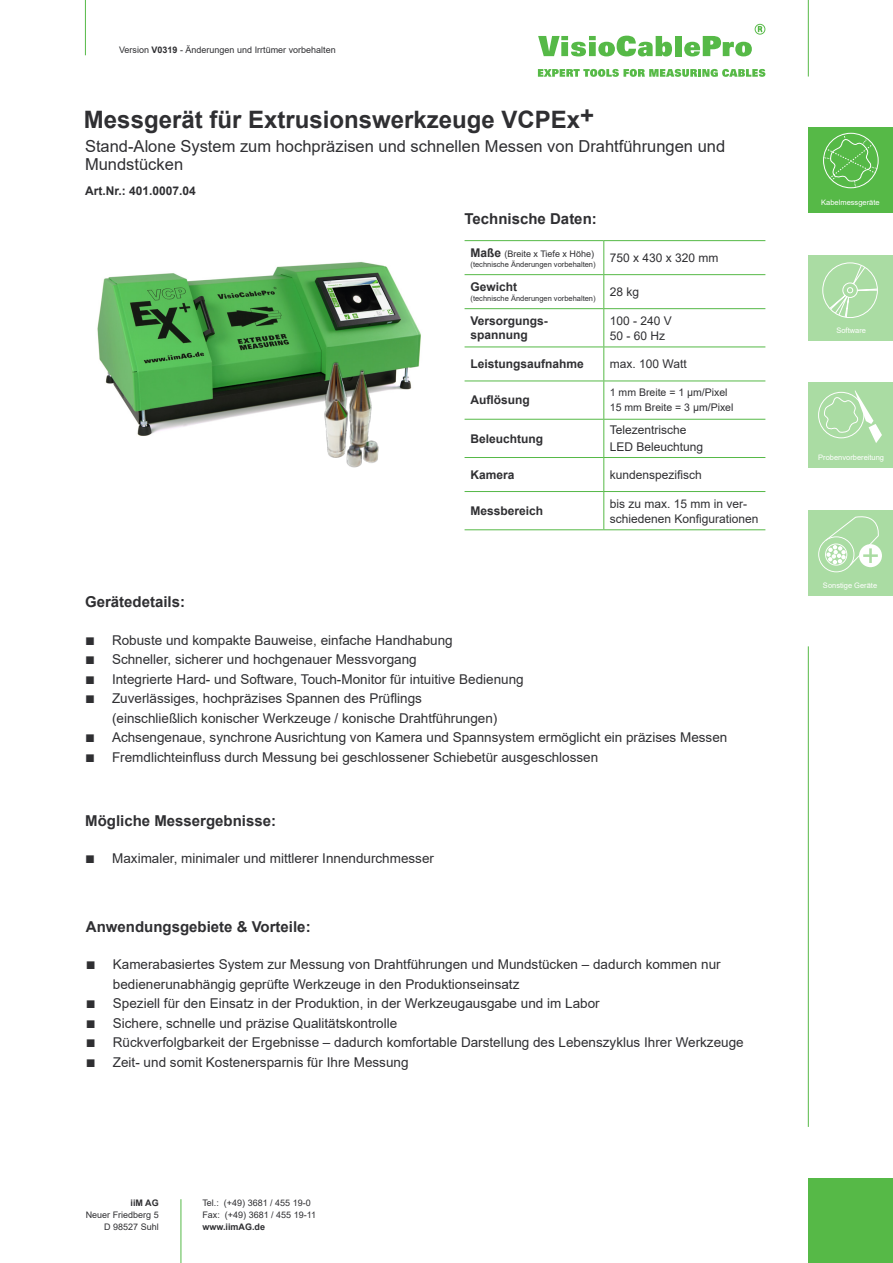
<style>
.page{position:relative;width:893px;height:1263px;background:#fff}
.page>*{position:absolute;margin:0;border:0;box-sizing:border-box;transform-origin:0 0}
.Produktüberschrift{font:700 24px "Arial";color:#2f2f32}
.t1{font:16.5px/18px "Arial";color:#2f2f32}
.Überschrift_Stichpun{font:700 15px "Arial";color:#2f2f32}
.t2{font:13.5px/19.5px "Arial";color:#2f2f32}
.t3{font:12px/15px "Arial";color:#2f2f32}
.t4{font:700 12px/14.4px "Arial";color:#2f2f32}
.t5{font:10.5px "Arial";color:#2f2f32}
.t6{font:9px/12px "Arial";color:#2f2f32;text-align:right}
.t7{font:700 9px "Arial";color:#2f2f32}
.t8{font:7.5px "Arial";color:#2f2f32}
.t9{font:7.5px "Arial";color:#fff}
.s1{font-weight:700}
.s2{font-weight:700;font-size:12px}
.s3{font-size:16.5px}
</style>
<div class="page">
<div style="left:808px;top:128px;width:85px;height:85px;background:#56b947"></div>
<hr style="left:85px;top:0;width:1px;height:55px;background:#56b947">
<hr style="left:808px;top:0;width:1px;height:77px;background:#56b947">
<div style="left:808px;top:255px;width:85px;height:85px;background:#aadca3"></div>
<div style="left:808px;top:383px;width:85px;height:85px;background:#aadca3"></div>
<div style="left:808px;top:510px;width:85px;height:85px;background:#aadca3"></div>
<svg style="left:538px;top:36px;width:134px;height:20px"></svg>
<div style="left:675px;top:36px;width:7px;height:20px;background:#56b947"></div>
<svg style="left:684px;top:24px;width:81px;height:32px"></svg>
<svg style="left:538px;top:69px;width:227px;height:8px"></svg>
<hr style="left:808px;top:646px;width:1px;height:481px;background:#56b947">
<svg style="left:824px;top:134px;width:53px;height:54px"></svg>
<svg style="left:829px;top:264px;width:49px;height:54px"></svg>
<svg style="left:823px;top:390px;width:59px;height:53px"></svg>
<svg style="left:818px;top:516px;width:64px;height:56px"></svg>
<div style="left:808px;top:1178px;width:85px;height:85px;background:#56b947"></div>
<hr style="left:181px;top:1199px;width:1px;height:64px;background:#56b947">
<hr style="left:465px;top:240px;width:139px;height:1px;background:#56b947">
<hr style="left:604px;top:240px;width:161px;height:1px;background:#56b947">
<hr style="left:603px;top:241px;width:1px;height:33px;background:#56b947">
<hr style="left:465px;top:274px;width:139px;height:1px;background:#56b947">
<hr style="left:604px;top:274px;width:161px;height:1px;background:#56b947">
<hr style="left:603px;top:275px;width:1px;height:33px;background:#56b947">
<hr style="left:465px;top:308px;width:139px;height:1px;background:#56b947">
<hr style="left:604px;top:308px;width:161px;height:1px;background:#56b947">
<hr style="left:603px;top:309px;width:1px;height:38px;background:#56b947">
<hr style="left:465px;top:347px;width:139px;height:1px;background:#56b947">
<hr style="left:604px;top:347px;width:161px;height:1px;background:#56b947">
<hr style="left:603px;top:347px;width:1px;height:34px;background:#56b947">
<hr style="left:465px;top:381px;width:139px;height:1px;background:#56b947">
<hr style="left:604px;top:381px;width:161px;height:1px;background:#56b947">
<hr style="left:603px;top:381px;width:1px;height:38px;background:#56b947">
<hr style="left:465px;top:419px;width:139px;height:1px;background:#56b947">
<hr style="left:604px;top:419px;width:161px;height:1px;background:#56b947">
<hr style="left:603px;top:420px;width:1px;height:37px;background:#56b947">
<hr style="left:465px;top:457px;width:139px;height:1px;background:#56b947">
<hr style="left:604px;top:457px;width:161px;height:1px;background:#56b947">
<hr style="left:603px;top:458px;width:1px;height:33px;background:#56b947">
<hr style="left:465px;top:491px;width:139px;height:1px;background:#56b947">
<hr style="left:604px;top:491px;width:161px;height:1px;background:#56b947">
<hr style="left:603px;top:492px;width:1px;height:37px;background:#56b947">
<hr style="left:465px;top:529px;width:139px;height:1px;background:#56b947">
<hr style="left:604px;top:529px;width:161px;height:1px;background:#56b947">
<img style="left:97px;top:262px;width:324px;height:174px">
<img style="left:261px;top:352px;width:160px;height:116px">
<p class="t6" style="left:119px;top:44px;width:218px">Version <span class="s1">V0319</span> - Änderungen und Irrtümer vorbehalten</p>
<p class="Produktüberschrift" style="left:84px;top:103px;width:512px">Messgerät für Extrusionswerkzeuge VCPEx+</p>
<p class="t1" style="left:85px;top:137px;width:642px">Stand-Alone System zum hochpräzisen und schnellen Messen von Drahtführungen und<br>Mundstücken</p>
<p class="t4" style="left:85px;top:183px;width:112px">Art.Nr.: 401.0007.04</p>
<p class="Überschrift_Stichpun" style="left:465px;top:208px;width:134px">Technische Daten:</p>
<p class="t6" style="left:471px;top:248px;width:125px"><span class="s2">Maße</span> (Breite x Tiefe x Höhe)</p>
<p class="t8" style="left:471px;top:259px;width:127px">(technische Änderungen vorbehalten)</p>
<p class="t4" style="left:471px;top:279px;width:48px">Gewicht</p>
<p class="t8" style="left:471px;top:293px;width:127px">(technische Änderungen vorbehalten)</p>
<p class="t3" style="left:610px;top:250px;width:110px">750 x 430 x 320 mm</p>
<p class="t3" style="left:610px;top:284px;width:31px">28 kg</p>
<p class="t4" style="left:471px;top:314px;width:79px">Versorgungs&shy;spannung</p>
<p class="t3" style="left:610px;top:313px;width:64px">100 - 240 V</p>
<p class="t3" style="left:610px;top:328px;width:57px">50 - 60 Hz</p>
<p class="t4" style="left:471px;top:357px;width:115px">Leistungsaufnahme</p>
<p class="t3" style="left:610px;top:356px;width:78px">max. 100 Watt</p>
<p class="t4" style="left:471px;top:393px;width:61px">Auflösung</p>
<p class="t5" style="left:610px;top:385px;width:119px">1 mm Breite = 1 μm/Pixel</p>
<p class="t5" style="left:610px;top:400px;width:125px">15 mm Breite = 3 μm/Pixel</p>
<p class="t4" style="left:471px;top:431px;width:74px">Beleuchtung</p>
<p class="t3" style="left:610px;top:423px;width:78px">Telezentrische</p>
<p class="t3" style="left:610px;top:439px;width:95px">LED Beleuchtung</p>
<p class="t4" style="left:471px;top:468px;width:46px">Kamera</p>
<p class="t3" style="left:610px;top:467px;width:94px">kundenspezifisch</p>
<p class="t4" style="left:471px;top:504px;width:74px">Messbereich</p>
<p class="t3" style="left:610px;top:496px;width:150px">bis zu max. 15 mm in ver&shy;schiedenen Konfigurationen</p>
<p class="Überschrift_Stichpun" style="left:85px;top:591px;width:102px">Gerätedetails:</p>
<p class="t2" style="left:85px;top:630px;width:369px"><span class="s3">■</span> Robuste und kompakte Bauweise, einfache Handhabung</p>
<p class="t2" style="left:85px;top:650px;width:333px"><span class="s3">■</span> Schneller, sicherer und hochgenauer Messvorgang</p>
<p class="t2" style="left:85px;top:669px;width:440px"><span class="s3">■</span> Integrierte Hard- und Software, Touch-Monitor für intuitive Bedienung</p>
<p class="t2" style="left:112px;top:689px;width:387px;text-indent:-27px"><span class="s3">■</span> Zuverlässiges, hochpräzises Spannen des Prüflings (einschließlich konischer Werkzeuge / konische Drahtführungen)</p>
<p class="t2" style="left:85px;top:728px;width:644px"><span class="s3">■</span> Achsengenaue, synchrone Ausrichtung von Kamera und Spannsystem ermöglicht ein präzises Messen</p>
<p class="t2" style="left:85px;top:747px;width:515px"><span class="s3">■</span> Fremdlichteinfluss durch Messung bei geschlossener Schiebetür ausgeschlossen</p>
<p class="Überschrift_Stichpun" style="left:85px;top:810px;width:192px">Mögliche Messergebnisse:</p>
<p class="t2" style="left:85px;top:849px;width:350px"><span class="s3">■</span> Maximaler, minimaler und mittlerer Innendurchmesser</p>
<p class="Überschrift_Stichpun" style="left:86px;top:916px;width:226px">Anwendungsgebiete &amp; Vorteile:</p>
<p class="t2" style="left:113px;top:954px;width:609px;text-indent:-27px"><span class="s3">■</span> Kamerabasiertes System zur Messung von Drahtführungen und Mundstücken – dadurch kommen nur bedienerunabhängig geprüfte Werkzeuge in den Produktionseinsatz</p>
<p class="t2" style="left:86px;top:993px;width:515px"><span class="s3">■</span> Speziell für den Einsatz in der Produktion, in der Werkzeugausgabe und im Labor</p>
<p class="t2" style="left:86px;top:1013px;width:313px"><span class="s3">■</span> Sichere, schnelle und präzise Qualitätskontrolle</p>
<p class="t2" style="left:86px;top:1032px;width:659px"><span class="s3">■</span> Rückverfolgbarkeit der Ergebnisse – dadurch komfortable Darstellung des Lebenszyklus Ihrer Werkzeuge</p>
<p class="t2" style="left:86px;top:1052px;width:324px"><span class="s3">■</span> Zeit- und somit Kostenersparnis für Ihre Messung</p>
<p class="t7" style="left:131px;top:1197px;width:30px">iiM AG</p>
<p class="t6" style="left:86px;top:1209px;width:75px">Neuer Friedberg 5<br>D 98527 Suhl</p>
<p class="t6" style="left:202px;top:1197px;width:115px;text-align:left">Tel.: (+49) 3681 / 455 19-0<br>Fax: (+49) 3681 / 455 19-11</p>
<p class="t7" style="left:202px;top:1221px;width:64px">www.iimAG.de</p>
<p class="t9" style="left:821px;top:198px;width:60px">Kabelmessgeräte</p>
<p class="t9" style="left:836px;top:325px;width:31px">Software</p>
<p class="t9" style="left:818px;top:452px;width:67px">Probenvorbereitung</p>
<p class="t9" style="left:823px;top:580px;width:56px">Sonstige Geräte</p>
</div>
